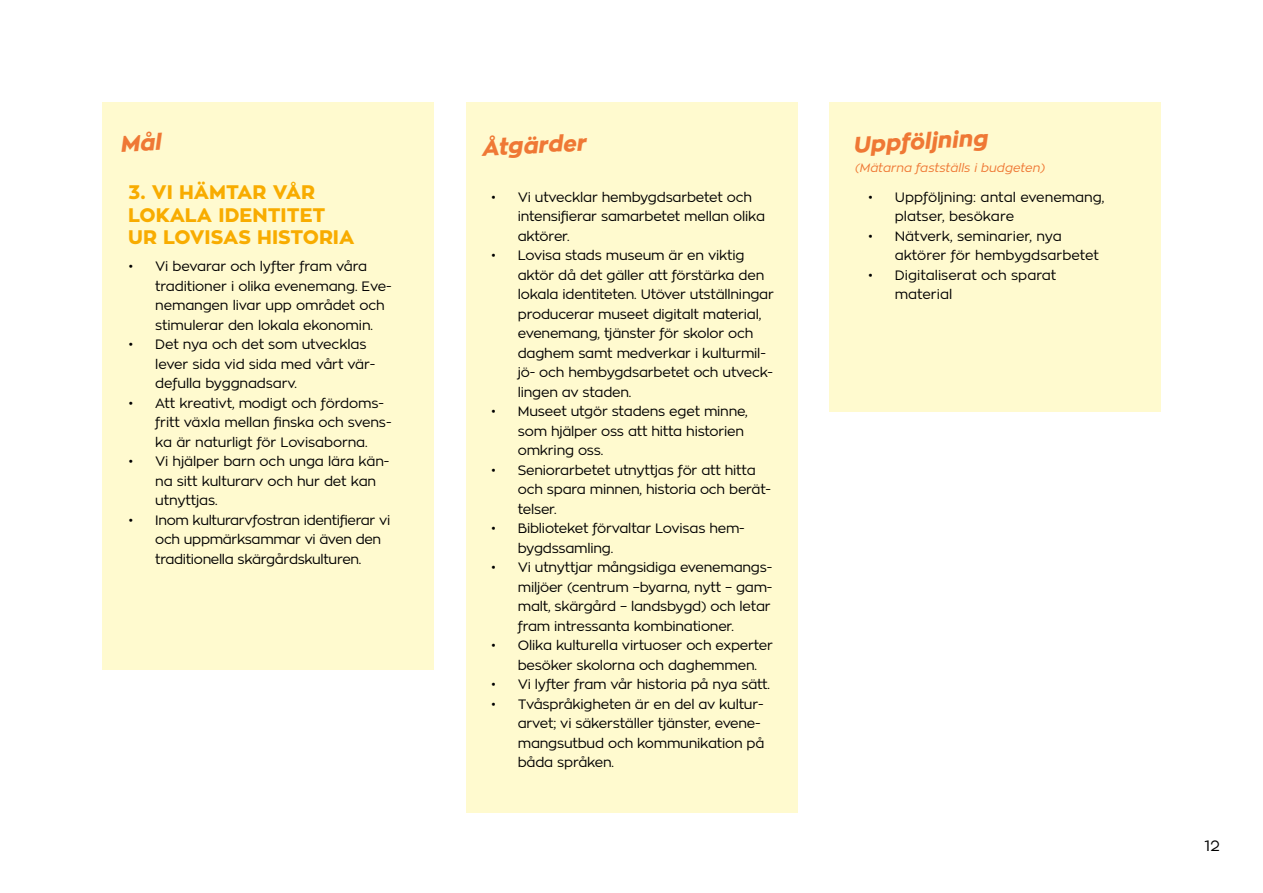
<style>
.page{position:relative;width:1263px;height:893px;background:#fff}
.page>*{position:absolute;margin:0;border:0;box-sizing:border-box;transform-origin:0 0}
.t1{font:italic 800 22.5px "Zona Pro";color:#ef7835}
.t2{font:800 19.5px/22.5px "Zona Pro";color:#f8ac00}
.t3{font:15px "Zona Pro";color:#000}
.t4{font:13.5px/19.5px "Zona Pro";letter-spacing:-.015em;color:#000}
.t5{font:italic 12px "Zona Pro";color:#ef7835}
</style>
<div class="page">
<div style="left:102px;top:102px;width:332px;height:568px;background:#fffacf"></div>
<div style="left:466px;top:102px;width:331px;height:710px;background:#fffacf"></div>
<div style="left:829px;top:102px;width:332px;height:309px;background:#fffacf"></div>
<h2 class="t2" style="left:128px;top:181px;width:228px">3. VI HÄMTAR VÅR<br>LOKALA IDENTITET<br>UR LOVISAS HISTORIA</h2>
<p class="t4" style="left:155px;top:257px;width:238px;text-indent:-27px">• Vi bevarar och lyfter fram våra traditioner i olika evenemang. Eve&shy;nemangen livar upp området och stimulerar den lokala ekonomin.</p>
<p class="t4" style="left:155px;top:335px;width:222px;text-indent:-27px">• Det nya och det som utvecklas lever sida vid sida med vårt vär&shy;defulla byggnadsarv.</p>
<p class="t4" style="left:155px;top:393px;width:238px;text-indent:-27px">• Att kreativt, modigt och fördoms&shy;fritt växla mellan finska och svens&shy;ka är naturligt för Lovisaborna.</p>
<p class="t4" style="left:155px;top:452px;width:236px;text-indent:-27px">• Vi hjälper barn och unga lära kän&shy;na sitt kulturarv och hur det kan utnyttjas.</p>
<p class="t4" style="left:155px;top:510px;width:236px;text-indent:-27px">• Inom kulturarvfostran identifierar vi och uppmärksammar vi även den traditionella skärgårdskulturen.</p>
<h1 class="t1" style="left:480px;top:133px;width:106px;rotate:-3deg">Åtgärder</h1>
<h1 class="t1" style="left:852px;top:130px;width:136px;rotate:-3deg">Uppföljning</h1>
<p class="t5" style="left:854px;top:160px;width:192px">(Mätarna fastställs i budgeten)</p>
<p class="t4" style="left:518px;top:187px;width:249px;text-indent:-27px">• Vi utvecklar hembygdsarbetet och intensifierar samarbetet mellan olika aktörer.</p>
<p class="t4" style="left:518px;top:246px;width:258px;text-indent:-27px">• Lovisa stads museum är en viktig aktör då det gäller att förstärka den lokala identiteten. Utöver utställningar producerar museet digitalt material, evenemang, tjänster för skolor och daghem samt medverkar i kulturmil&shy;jö- och hembygdsarbetet och utveck&shy;lingen av staden.</p>
<p class="t4" style="left:518px;top:401px;width:232px;text-indent:-27px">• Museet utgör stadens eget minne, som hjälper oss att hitta historien omkring oss.</p>
<p class="t4" style="left:518px;top:460px;width:255px;text-indent:-27px">• Seniorarbetet utnyttjas för att hitta och spara minnen, historia och berät&shy;telser.</p>
<p class="t4" style="left:518px;top:518px;width:228px;text-indent:-27px">• Biblioteket förvaltar Lovisas hem&shy;bygdssamling.</p>
<p class="t4" style="left:518px;top:557px;width:256px;text-indent:-27px">• Vi utnyttjar mångsidiga evenemangs&shy;miljöer (centrum –byarna, nytt – gam&shy;malt, skärgård – landsbygd) och letar fram intressanta kombinationer.</p>
<p class="t4" style="left:518px;top:635px;width:257px;text-indent:-27px">• Olika kulturella virtuoser och experter besöker skolorna och daghemmen.</p>
<p class="t4" style="left:491px;top:674px;width:281px">• Vi lyfter fram vår historia på nya sätt.</p>
<p class="t4" style="left:518px;top:694px;width:248px;text-indent:-27px">• Tvåspråkigheten är en del av kultur&shy;arvet; vi säkerställer tjänster, evene&shy;mangsutbud och kommunikation på båda språken.</p>
<p class="t4" style="left:895px;top:187px;width:211px;text-indent:-27px">• Uppföljning: antal evenemang, platser, besökare</p>
<p class="t4" style="left:895px;top:226px;width:206px;text-indent:-27px">• Nätverk, seminarier, nya aktörer för hembygdsarbetet</p>
<p class="t4" style="left:895px;top:265px;width:163px;text-indent:-27px">• Digitaliserat och sparat material</p>
<p class="t3" style="left:1204px;top:836px;width:17px">12</p>
</div>
